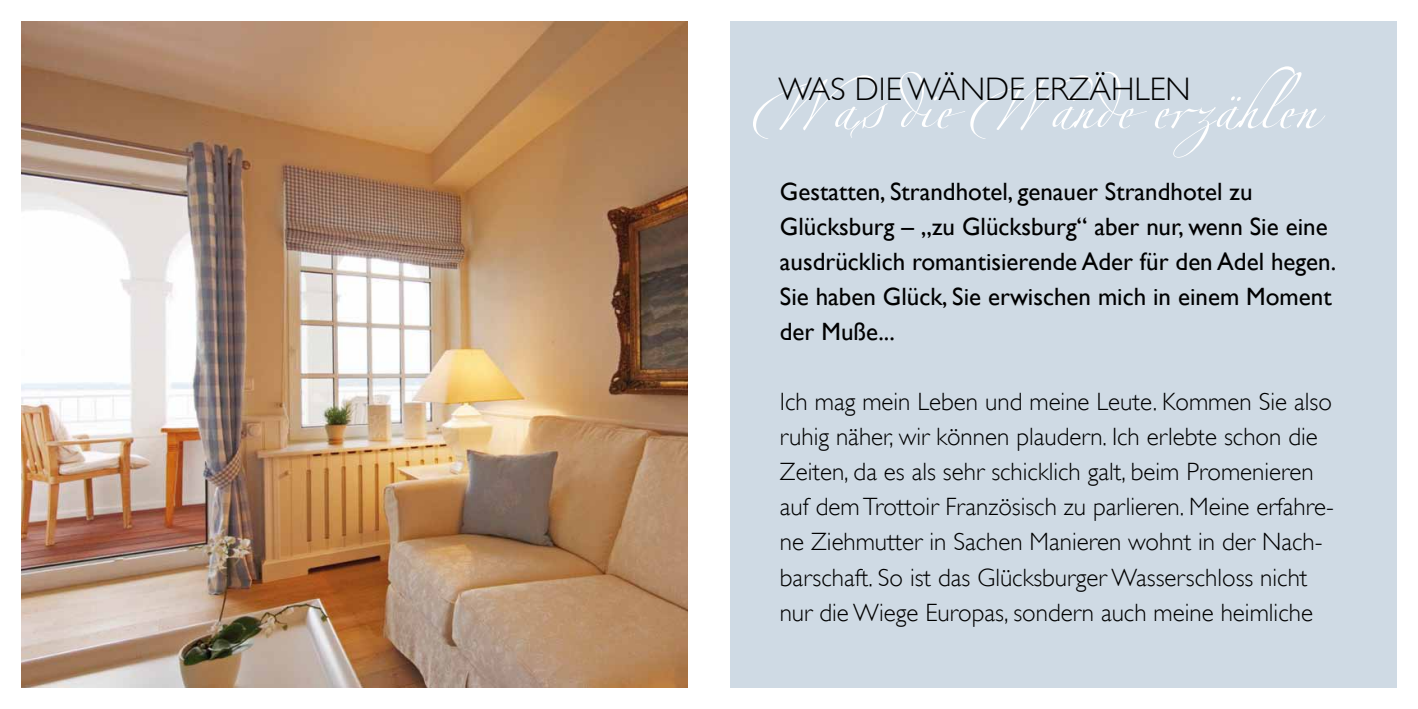
<style>
.page{position:relative;width:1418px;height:709px;background:#fff}
.page>*{position:absolute;margin:0;border:0;box-sizing:border-box;transform-origin:0 0}
.t1{font:82.5px "Linotype Zapfino Four";color:#fff}
.t2{font:300 32.5px "Gill Sans";color:#000}
.t3{font:300 25px/35px "Gill Sans";color:#000}
.t4{font:25px/35px "Gill Sans";color:#000}
</style>
<div class="page">
<div style="left:730px;top:21px;width:666px;height:666px;background:#cfdae4"></div>
<img style="left:21px;top:21px;width:666px;height:666px">
<h1 class="t1" style="left:751px;top:50px;width:567px">Was die Wände erzählen</h1>
<p class="t4" style="left:780px;top:174px;width:558px">Gestatten, Strandhotel, genauer Strandhotel zu Glücksburg – „zu Glücksburg“ aber nur, wenn Sie eine ausdrücklich romantisierende Ader für den Adel hegen.<br>Sie haben Glück, Sie erwischen mich in einem Moment der Muße...</p>
<h2 class="t2" style="left:778px;top:71px;width:413px">Was die Wände erzählen</h2>
<p class="t3" style="left:780px;top:384px;width:555px">Ich mag mein Leben und meine Leute. Kommen Sie also ruhig näher, wir können plaudern. Ich erlebte schon die Zeiten, da es als sehr schicklich galt, beim Promenieren auf dem Trottoir Französisch zu parlieren. Meine erfahre&shy;ne Ziehmutter in Sachen Manieren wohnt in der Nach&shy;barschaft. So ist das Glücksburger Wasserschloss nicht nur die Wiege Europas, sondern auch meine heimliche</p>
</div>
